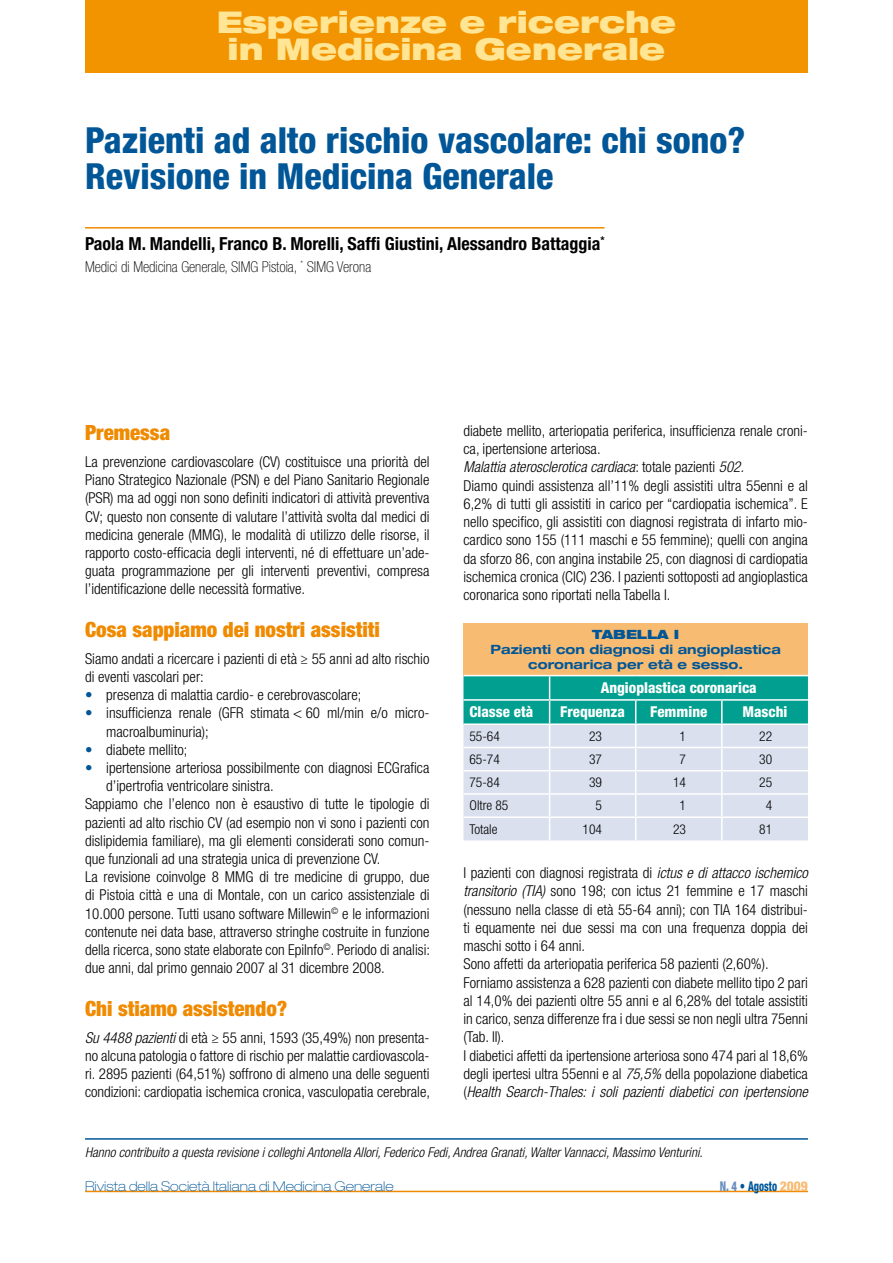
<style>
.page{position:relative;width:893px;height:1263px;background:#fff}
.page>*{position:absolute;margin:0;border:0;box-sizing:border-box;transform-origin:0 0}
.t1{font:800 condensed 36px/36px "Helvetica Neue LT Std";color:#005697}
.t2{font:900 expanded 30px/27px "Helvetica Neue LT Std";color:#ffe594;text-align:center}
.t3{font:900 condensed 21px "Helvetica Neue LT Std";color:#f08a00}
.t4{font:700 condensed 18px "Helvetica Neue LT Std";color:#000}
.t5{font:300 condensed 15px/18.3px "Helvetica Neue LT Std";color:#000;text-align:justify}
.t6{font:800 condensed 15px "Helvetica Neue LT Std";color:#fff}
.t7{font:100 condensed 15px "Helvetica Neue LT Std";color:#000}
.t8{font:300 condensed 15px/18.1px "Helvetica Neue LT Std";color:#005697}
.t9{font:italic 300 condensed 13.5px "Helvetica Neue LT Std";color:#000}
.t10{font:300 condensed 13.5px "Helvetica Neue LT Std";color:#000}
.t11{font:100 expanded 13.5px "Helvetica Neue LT Std";color:#005697}
.t12{font:800 condensed 13.5px "Helvetica Neue LT Std";color:#005697;scale:.8 1}
.t13{font:700 expanded 12.75px/15px "Helvetica Neue LT Std";color:#005697;text-align:center}
.t14{font:900 expanded 12.75px "Helvetica Neue LT Std";color:#005697}
.s1{font-style:italic}
.s2{color:#678dbc}
.s3{color:#f8bb72}
</style>
<div class="page">
<hr style="left:85px;top:1191px;width:723px;height:1px;background:#f08a00">
<div style="left:85px;top:0;width:723px;height:72px;background:#f29400"></div>
<hr style="left:85px;top:227px;width:520px;height:2px;background:#f08a00">
<div style="left:463px;top:623px;width:345px;height:53px;background:#f8bb72"></div>
<hr style="left:463px;top:675px;width:87px;height:1px;background:#fff">
<hr style="left:550px;top:675px;width:86px;height:1px;background:#fff">
<hr style="left:636px;top:675px;width:86px;height:1px;background:#fff">
<hr style="left:722px;top:675px;width:86px;height:1px;background:#fff">
<svg style="left:463px;top:676px;width:345px;height:164px;background:#a0d0d4"></svg>
<hr style="left:722px;top:816px;width:86px;height:2px;background:#fff">
<hr style="left:721px;top:818px;width:2px;height:22px;background:#fff">
<hr style="left:85px;top:1138px;width:723px;height:2px;background:#005697">
<h2 class="t2" style="left:217px;top:7px;width:461px">Esperienze e ricerche in Medicina Generale</h2>
<h1 class="t1" style="left:85px;top:122px;width:662px">Pazienti ad alto rischio vascolare: chi sono?<br>Revisione in Medicina Generale</h1>
<p class="t4" style="left:85px;top:232px;width:521px">Paola M. Mandelli, Franco B. Morelli, Saffi Giustini, Alessandro Battaggia<sup>*</sup></p>
<p class="t7" style="left:85px;top:258px;width:288px">Medici di Medicina Generale, SIMG Pistoia, <sup>*</sup> SIMG Verona</p>
<h3 class="t3" style="left:85px;top:420px;width:87px">Premessa</h3>
<p class="t5" style="left:85px;top:452px;width:346px">La prevenzione cardiovascolare (CV) costituisce una priorità del Piano Strategico Nazionale (PSN) e del Piano Sanitario Regionale (PSR) ma ad oggi non sono definiti indicatori di attività preventiva CV; questo non consente di valutare l’attività svolta dal medici di medicina generale (MMG), le modalità di utilizzo delle risorse, il rapporto costo-efficacia degli interventi, né di effettuare un’ade&shy;guata programmazione per gli interventi preventivi, compresa l’identificazione delle necessità formative.</p>
<h3 class="t3" style="left:85px;top:616px;width:296px">Cosa sappiamo dei nostri assistiti</h3>
<p class="t5" style="left:85px;top:649px;width:346px">Siamo andati a ricercare i pazienti di età ≥ 55 anni ad alto rischio</p>
<p class="t5" style="left:85px;top:667px;width:120px">di eventi vascolari per:</p>
<p class="t5" style="left:106px;top:685px;width:257px">presenza di malattia cardio- e cerebrovascolare;</p>
<p class="t5" style="left:106px;top:704px;width:325px">insufficienza renale (GFR stimata &lt; 60 ml/min e/o micro-</p>
<p class="t5" style="left:106px;top:722px;width:104px">macroalbuminuria);</p>
<p class="t5" style="left:106px;top:740px;width:83px">diabete mellito;</p>
<p class="t5" style="left:106px;top:758px;width:325px">ipertensione arteriosa possibilmente con diagnosi ECGrafica</p>
<p class="t5" style="left:106px;top:776px;width:169px">d’ipertrofia ventricolare sinistra.</p>
<p class="t5" style="left:85px;top:795px;width:346px">Sappiamo che l’elenco non è esaustivo di tutte le tipologie di</p>
<p class="t5" style="left:85px;top:813px;width:346px">pazienti ad alto rischio CV (ad esempio non vi sono i pazienti con</p>
<p class="t5" style="left:85px;top:831px;width:346px">dislipidemia familiare), ma gli elementi considerati sono comun-</p>
<p class="t5" style="left:85px;top:849px;width:297px">que funzionali ad una strategia unica di prevenzione CV.</p>
<p class="t5" style="left:85px;top:868px;width:346px">La revisione coinvolge 8 MMG di tre medicine di gruppo, due</p>
<p class="t5" style="left:85px;top:886px;width:346px">di Pistoia città e una di Montale, con un carico assistenziale di</p>
<p class="t5" style="left:85px;top:904px;width:346px">10.000 persone. Tutti usano software Millewin<sup>©</sup> e le informazioni</p>
<p class="t5" style="left:85px;top:922px;width:346px">contenute nei data base, attraverso stringhe costruite in funzione</p>
<p class="t5" style="left:85px;top:940px;width:346px">della ricerca, sono state elaborate con EpiInfo<sup>©</sup>. Periodo di analisi:</p>
<p class="t5" style="left:85px;top:959px;width:301px">due anni, dal primo gennaio 2007 al 31 dicembre 2008.</p>
<h3 class="t3" style="left:85px;top:995px;width:204px">Chi stiamo assistendo?</h3>
<p class="t5" style="left:85px;top:1028px;width:346px"><span class="s1">Su 4488 pazienti</span> di età ≥ 55 anni, 1593 (35,49%) non presenta&shy;no alcuna patologia o fattore di rischio per malattie cardiovascola&shy;ri. 2895 pazienti (64,51%) soffrono di almeno una delle seguenti condizioni: cardiopatia ischemica cronica, vasculopatia cerebrale,</p>
<p class="t8" style="left:85px;top:686px;width:9px">• •</p>
<p class="t8" style="left:85px;top:740px;width:9px">• •</p>
<p class="t5" style="left:463px;top:421px;width:346px;text-align:left">diabete mellito, arteriopatia periferica, insufficienza renale croni&shy;ca, ipertensione arteriosa.<br><span class="s1">Malattia aterosclerotica cardiaca</span>: totale pazienti <span class="s1">502.<br></span>Diamo quindi assistenza all’11% degli assistiti ultra 55enni e al 6,2% di tutti gli assistiti in carico per “cardiopatia ischemica”. E nello specifico, gli assistiti con diagnosi registrata di infarto mio&shy;cardico sono 155 (111 maschi e 55 femmine); quelli con angina da sforzo 86, con angina instabile 25, con diagnosi di cardiopatia ischemica cronica (CIC) 236. I pazienti sottoposti ad angioplastica coronarica sono riportati nella Tabella I.</p>
<p class="t14" style="left:592px;top:626px;width:88px">Tabella I</p>
<p class="t13" style="left:491px;top:641px;width:292px">Pazienti con diagnosi di angioplastica coronarica per età e sesso.</p>
<p class="t6" style="left:601px;top:678px;width:157px">Angioplastica coronarica</p>
<p class="t6" style="left:469px;top:703px;width:65px">Classe età</p>
<p class="t6" style="left:560px;top:703px;width:66px">Frequenza</p>
<p class="t6" style="left:650px;top:703px;width:59px">Femmine</p>
<p class="t6" style="left:742px;top:703px;width:47px">Maschi</p>
<p class="t10" style="left:469px;top:728px;width:32px">55-64</p>
<p class="t10" style="left:589px;top:728px;width:14px">23</p>
<p class="t10" style="left:680px;top:728px;width:8px">1</p>
<p class="t10" style="left:759px;top:728px;width:14px">22</p>
<p class="t10" style="left:469px;top:751px;width:32px">65-74</p>
<p class="t10" style="left:589px;top:751px;width:14px">37</p>
<p class="t10" style="left:680px;top:751px;width:8px">7</p>
<p class="t10" style="left:759px;top:751px;width:14px">30</p>
<p class="t10" style="left:469px;top:775px;width:32px">75-84</p>
<p class="t10" style="left:589px;top:775px;width:14px">39</p>
<p class="t10" style="left:673px;top:775px;width:14px">14</p>
<p class="t10" style="left:759px;top:775px;width:14px">25</p>
<p class="t10" style="left:469px;top:798px;width:40px">Oltre 85</p>
<p class="t10" style="left:596px;top:798px;width:8px">5</p>
<p class="t10" style="left:680px;top:798px;width:8px">1</p>
<p class="t10" style="left:766px;top:798px;width:8px">4</p>
<p class="t10" style="left:469px;top:821px;width:29px">Totale</p>
<p class="t10" style="left:583px;top:821px;width:21px">104</p>
<p class="t10" style="left:673px;top:821px;width:14px">23</p>
<p class="t10" style="left:759px;top:821px;width:14px">81</p>
<p class="t5" style="left:463px;top:864px;width:346px;text-align:left">I pazienti con diagnosi registrata di <span class="s1">ictus e di attacco ischemico transitorio (TIA)</span> sono 198; con ictus 21 femmine e 17 maschi (nessuno nella classe di età 55-64 anni); con TIA 164 distribui&shy;ti equamente nei due sessi ma con una frequenza doppia dei maschi sotto i 64 anni.<br>Sono affetti da arteriopatia periferica 58 pazienti (2,60%).<br>Forniamo assistenza a 628 pazienti con diabete mellito tipo 2 pari al 14,0% dei pazienti oltre 55 anni e al 6,28% del totale assistiti in carico, senza differenze fra i due sessi se non negli ultra 75enni (Tab. II).<br>I diabetici affetti da ipertensione arteriosa sono 474 pari al 18,6% degli ipertesi ultra 55enni e al <span class="s1">75,5%</span> della popolazione diabetica (<span class="s1">Health Search-Thales: i soli pazienti diabetici con ipertensione</span></p>
<p class="t9" style="left:85px;top:1144px;width:619px">Hanno contribuito a questa revisione i colleghi Antonella Allori, Federico Fedi, Andrea Granati, Walter Vannacci, Massimo Venturini.</p>
<p class="t11" style="left:85px;top:1178px;width:310px">Rivista della Società Italiana di Medicina Generale</p>
<p class="t12" style="left:720px;top:1177px;width:112px"><span class="s2">N. 4</span> • Agosto <span class="s3">2009</span></p>
</div>
